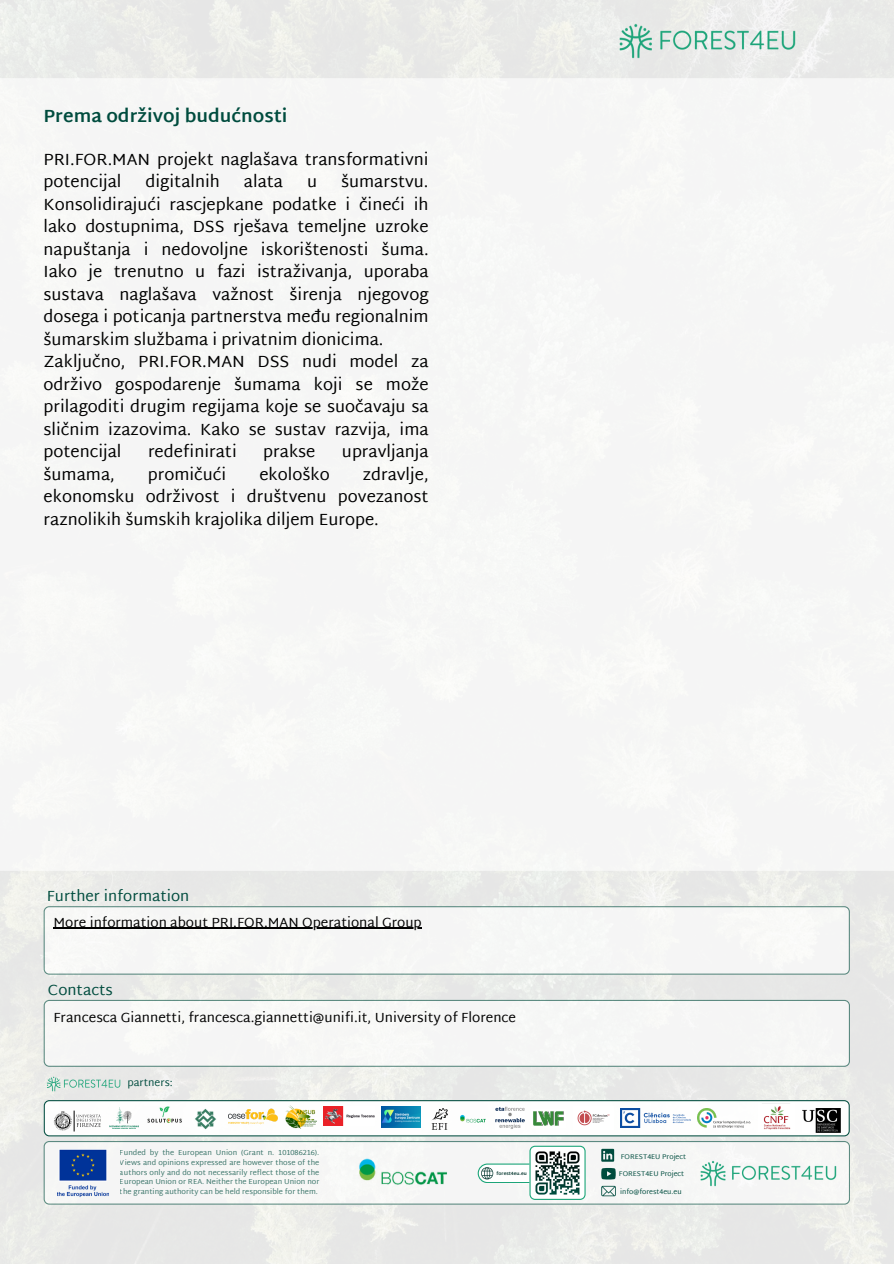
<style>
.page{position:relative;width:894px;height:1264px;background:#fff}
.page>*{position:absolute;margin:0;border:0;box-sizing:border-box;transform-origin:0 0}
.t1{font:700 18px "Martel Sans";color:#004c3e}
.t2{font:16.5px/22.5px "Martel Sans";color:#000}
.t3{font:15px "Martel Sans";color:#004c3e}
.t4{font:13.5px "Martel Sans";color:#000}
.t5{font:10.5px "Martel Sans";color:#004c3e}
.t6{font:7.5px/9.9px "Martel Sans";color:#004c3e;text-align:justify}
.t7{font:7.05px "Martel Sans";color:#004c3e}
.t8{font:700 4.65px "Martel Sans";color:#01342c}
</style>
<div class="page">
<img style="left:0;top:0;width:893px;height:1263px">
<img style="left:615px;top:21px;width:188px;height:38px">
<div style="left:0;top:78px;width:893px;height:792px;background:#f5f6f5"></div>
<div style="left:44px;top:999px;width:805px;height:67px;background:#f6f6f5"></div>
<svg style="left:44px;top:1100px;width:805px;height:36px"></svg>
<img style="left:227px;top:1108px;width:52px;height:18px">
<img style="left:428px;top:1104px;width:22px;height:27px">
<img style="left:381px;top:1105px;width:39px;height:22px">
<img style="left:697px;top:1108px;width:53px;height:19px">
<img style="left:802px;top:1108px;width:38px;height:24px">
<img style="left:758px;top:1103px;width:36px;height:28px">
<img style="left:191px;top:1104px;width:29px;height:29px">
<img style="left:495px;top:1106px;width:29px;height:23px">
<img style="left:146px;top:1106px;width:37px;height:17px">
<svg style="left:44px;top:1140px;width:805px;height:64px"></svg>
<svg style="left:477px;top:1145px;width:108px;height:54px"></svg>
<img style="left:534px;top:1149px;width:46px;height:46px">
<svg style="left:601px;top:1148px;width:13px;height:13px"></svg>
<svg style="left:601px;top:1167px;width:14px;height:12px"></svg>
<svg style="left:601px;top:1185px;width:14px;height:11px"></svg>
<img style="left:46px;top:1075px;width:78px;height:17px">
<div style="left:44px;top:906px;width:805px;height:68px;background:#f6f7f5"></div>
<hr style="left:53px;top:927px;width:368px;height:1px;background:#000">
<img style="left:697px;top:1158px;width:145px;height:30px">
<img style="left:57px;top:1149px;width:52px;height:48px">
<img style="left:348px;top:1151px;width:105px;height:43px">
<h2 class="t1" style="left:44px;top:106px;width:245px">Prema održivoj budućnosti</h2>
<p class="t2" style="left:44px;top:148px;width:386px">PRI.FOR.MAN projekt naglašava transformativni potencijal</p>
<p class="t2" style="left:145px;top:170px;width:76px">digitalnih</p>
<p class="t2" style="left:244px;top:170px;width:41px">alata</p>
<p class="t2" style="left:307px;top:170px;width:12px">u</p>
<p class="t2" style="left:44px;top:170px;width:386px;text-indent:297px">šumarstvu.<br>Konsolidirajući rascjepkane podatke i čineći ih lako dostupnima, DSS rješava temeljne uzroke napuštanja i nedovoljne iskorištenosti šuma.<br>Iako je trenutno u fazi istraživanja, uporaba sustava naglašava važnost širenja njegovog dosega i poticanja partnerstva među regionalnim šumarskim službama i privatnim dionicima.<br>Zaključno, PRI.FOR.MAN DSS nudi model za održivo gospodarenje šumama koji se može prilagoditi drugim regijama koje se suočavaju sa sličnim izazovima. Kako se sustav razvija, ima potencijal</p>
<p class="t2" style="left:148px;top:440px;width:90px">redefinirati</p>
<p class="t2" style="left:263px;top:440px;width:54px">prakse</p>
<p class="t2" style="left:342px;top:440px;width:88px">upravljanja</p>
<p class="t2" style="left:44px;top:463px;width:73px">šumama,</p>
<p class="t2" style="left:148px;top:463px;width:80px">promičući</p>
<p class="t2" style="left:259px;top:463px;width:72px">ekološko</p>
<p class="t2" style="left:44px;top:463px;width:386px;text-align:justify;text-indent:319px">zdravlje, ekonomsku održivost i društvenu povezanost raznolikih šumskih krajolika diljem Europe.</p>
<h5 class="t3" style="left:47px;top:886px;width:144px">Further information</h5>
<h4 class="t4" style="left:53px;top:914px;width:370px">More information about PRI.FOR.MAN Operational Group</h4>
<h4 class="t3" style="left:48px;top:980px;width:66px">Contacts</h4>
<h1 class="t4" style="left:53px;top:1009px;width:464px">Francesca Giannetti, francesca.giannetti@unifi.it, University of Florence</h1>
<p class="t5" style="left:127px;top:1075px;width:47px">partners:</p>
<p class="t6" style="left:120px;top:1147px;width:201px">Funded by the European Union (Grant n. 101086216).<br>Views and opinions expressed are however those of the authors only and do not necessarily reflect those of the European Union or REA. Neither the European Union nor the granting authority can be held responsible for them.</p>
<h3 class="t8" style="left:496px;top:1170px;width:32px">forest4eu.eu</h3>
<h3 class="t7" style="left:620px;top:1152px;width:67px">FOREST4EU Project</h3>
<p class="t7" style="left:618px;top:1169px;width:67px">FOREST4EU Project</p>
<p class="t7" style="left:620px;top:1187px;width:63px">info@forest4eu.eu</p>
</div>
